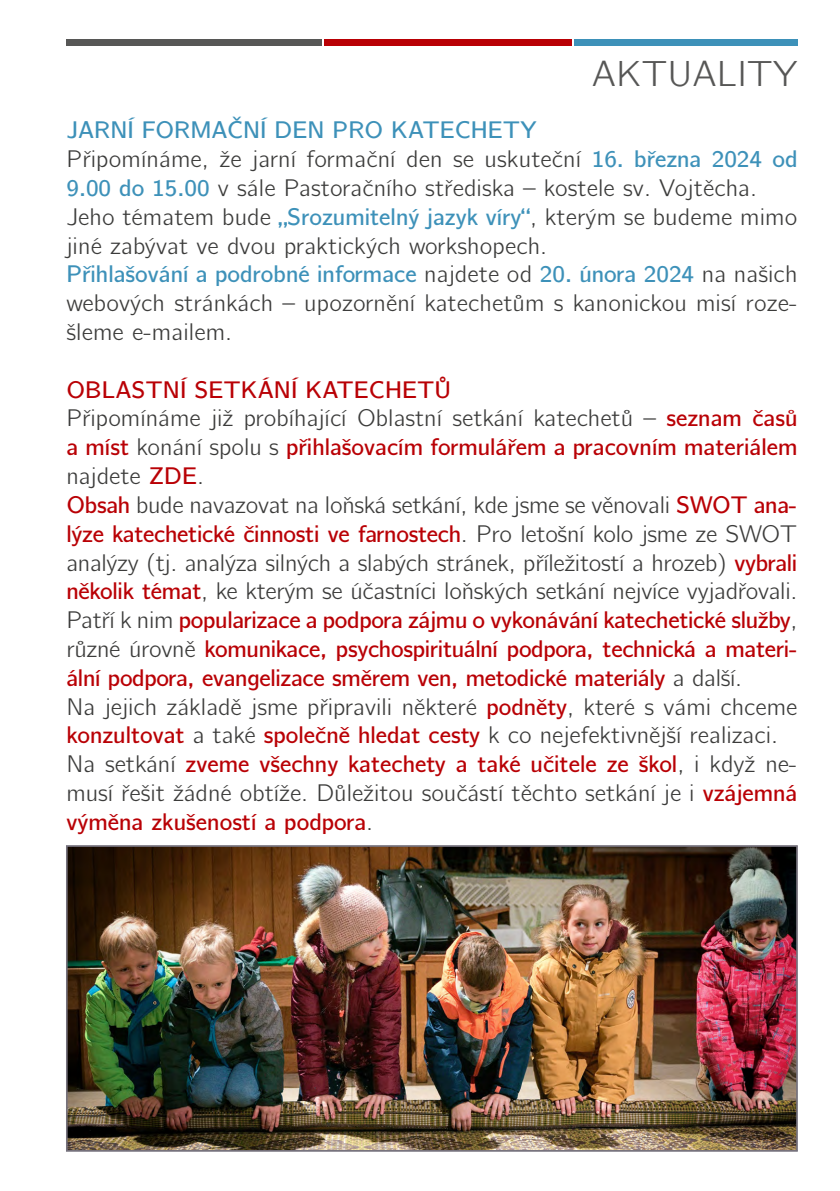
<style>
.page{position:relative;width:840px;height:1191px;background:#fff}
.page>*{position:absolute;margin:0;border:0;box-sizing:border-box;transform-origin:0 0}
.t1{font:36px "CMU Bright";color:#575756}
.t2{font:24px/28.8px "CMU Bright";color:#3c3c3b}
.t3{font:600 24px "CMU Bright";color:#3d91b9}
.t4{font:600 24px "CMU Bright";color:#b90005}
.s1{font-weight:600;color:#3d91b9}
.s2{font-weight:600;color:#b90005}
</style>
<div class="page">
<div style="left:66px;top:40px;width:255px;height:6px;background:#575756"></div>
<div style="left:573px;top:40px;width:224px;height:6px;background:#3d91b9"></div>
<div style="left:324px;top:40px;width:247px;height:6px;background:#b90005"></div>
<img style="left:66px;top:845px;width:731px;height:306px">
<h1 class="t1" style="left:591px;top:41px;width:207px">AKTUALITY</h1>
<p class="t3" style="left:66px;top:109px;width:342px">Jarní formační den pro katechet</p>
<p class="t2" style="left:66px;top:113px;width:732px;text-indent:453px"><span class="s1">y<br></span>Připomínáme, že jarní formační den se uskuteční <span class="s1">16. března 2024 od 9.00 do 15.00</span> v sále Pastoračního střediska – kostele sv. Vojtěcha.<br>Jeho tématem bude <span class="s1">„Srozumitelný jazyk víry“</span>, kterým se budeme mimo jiné zabývat ve dvou praktických workshopech.<br><span class="s1">Přihlašování a podrobné informace</span> najdete od <span class="s1">20. února 2024</span> na našich webových stránkách – upozornění katechetům s kanonickou misí roze&shy;šleme e-mailem.</p>
<p class="t2" style="left:66px;top:372px;width:732px;text-indent:368px"><span class="s2">ů<br></span>Připomínáme již probíhající Oblastní setkání katechetů – <span class="s2">seznam časů a míst</span> konání spolu s <span class="s2">přihlašovacím formulářem a pracovním materiálem </span>najdete <span class="s2">ZDE</span>.<br><span class="s2">Obsah</span> bude navazovat na loňská setkání, kde jsme se věnovali <span class="s2">SWOT ana&shy;lýze katechetické činnosti ve farnostech</span>. Pro letošní kolo jsme ze SWOT analýzy (tj. analýza silných a slabých stránek, příležitostí a hrozeb) <span class="s2">vybrali několik témat</span>, ke kterým se účastníci loňských setkání nejvíce vyjadřovali.<br>Patří k nim <span class="s2">popularizace a podpora zájmu o vykonávání katechetické služby</span>, různé úrovně <span class="s2">komunikace, psychospirituální podpora, technická a materi&shy;ální podpora, evangelizace směrem ven, metodické materiály</span> a další.<br>Na jejich základě jsme připravili některé <span class="s2">podněty</span>, které s vámi chceme <span class="s2">konzultovat</span> a také <span class="s2">společně hledat cesty</span> k co nejefektivnější realizaci.<br>Na setkání <span class="s2">zveme všechny katechety a také učitele ze škol</span>, i když ne&shy;musí řešit žádné obtíže. Důležitou součástí těchto setkání je i <span class="s2">vzájemná výměna zkušeností a podpora</span>.</p>
<p class="t4" style="left:66px;top:369px;width:51px">Oblast</p>
<p class="t4" style="left:163px;top:369px;width:48px">ní setká</p>
<p class="t4" style="left:274px;top:369px;width:49px">ní katechet</p>
</div>
